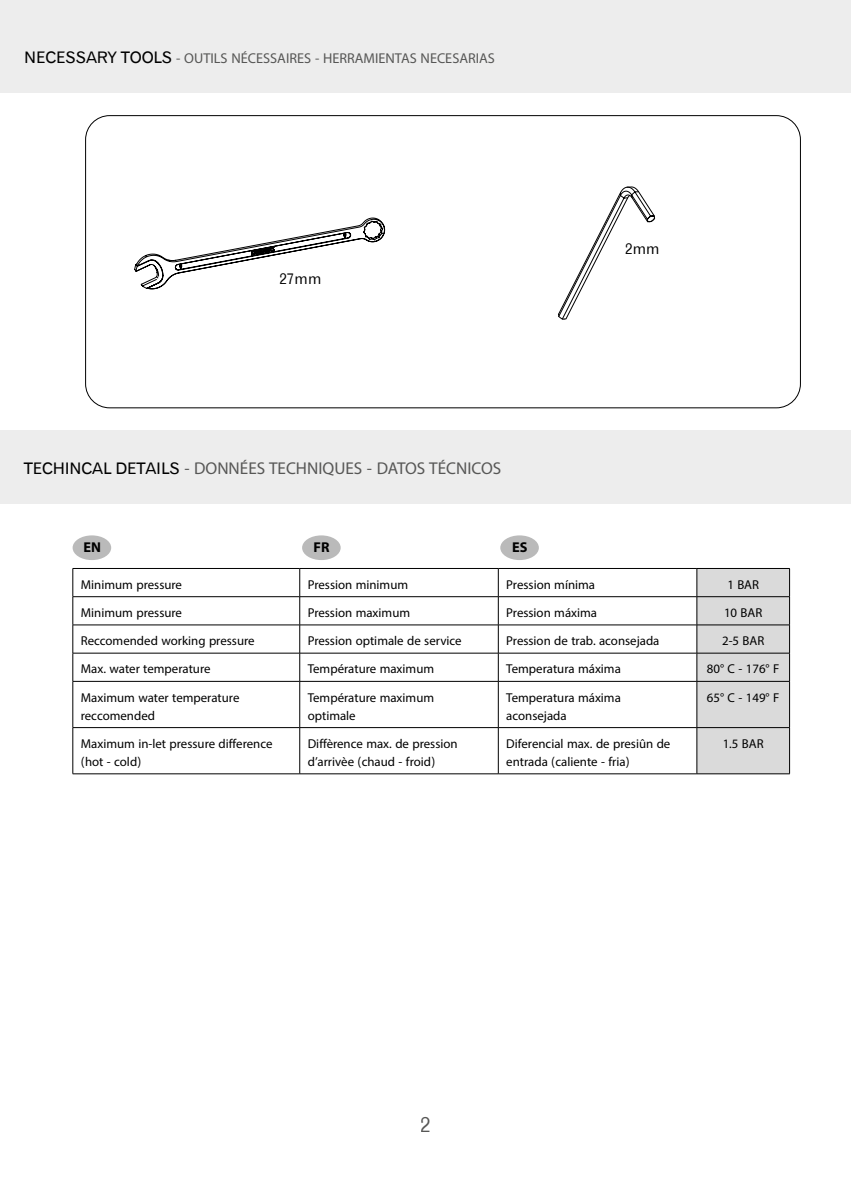
<style>
.page{position:relative;width:851px;height:1191px;background:#fff}
.page>*{position:absolute;margin:0;border:0;box-sizing:border-box;transform-origin:0 0}
.t1{font:24px "Myriad Arabic";color:#575756}
.t2{font:21px "Gothic 720 BT Roman B";color:#575756}
.t3{font:20px "Myriad Arabic";color:#575756}
.t4{font:700 20px "Myriad Arabic";color:#000}
.t5{font:18px/18px "Myriad Arabic";color:#000}
.t6{font:15px "Gothic 720 BT Roman B";color:#000}
.s1{font-family:"Gothic 720 BT Roman B";font-size:16px;color:#000}
</style>
<div class="page">
<div style="left:73px;top:535px;width:38px;height:25px;background:#bababa;border-radius:50%"></div>
<div style="left:302px;top:535px;width:38px;height:25px;background:#bababa;border-radius:50%"></div>
<div style="left:500px;top:535px;width:38px;height:25px;background:#bababa;border-radius:50%"></div>
<svg style="left:558px;top:187px;width:96px;height:132px"></svg>
<div style="left:0;top:0;width:850px;height:93px;background:#ededed"></div>
<svg style="left:134px;top:218px;width:250px;height:71px"></svg>
<div style="left:0;top:430px;width:850px;height:73px;background:#ededed"></div>
<hr style="left:73px;top:568px;width:227px;height:1px;background:#000">
<hr style="left:300px;top:568px;width:198px;height:1px;background:#000">
<hr style="left:498px;top:568px;width:198px;height:1px;background:#000">
<hr style="left:73px;top:596px;width:227px;height:1px;background:#000">
<hr style="left:300px;top:596px;width:198px;height:1px;background:#000">
<hr style="left:498px;top:596px;width:198px;height:1px;background:#000">
<hr style="left:73px;top:624px;width:227px;height:1px;background:#000">
<hr style="left:300px;top:624px;width:198px;height:1px;background:#000">
<hr style="left:498px;top:624px;width:198px;height:1px;background:#000">
<hr style="left:73px;top:653px;width:227px;height:1px;background:#000">
<svg style="left:72px;top:568px;width:1px;height:113px"></svg>
<hr style="left:300px;top:653px;width:198px;height:1px;background:#000">
<svg style="left:299px;top:568px;width:1px;height:113px"></svg>
<hr style="left:498px;top:653px;width:198px;height:1px;background:#000">
<svg style="left:498px;top:568px;width:1px;height:113px"></svg>
<div style="left:696px;top:568px;width:94px;height:206px;background:#dadada"></div>
<hr style="left:73px;top:681px;width:227px;height:1px;background:#000">
<hr style="left:72px;top:681px;width:1px;height:46px;background:#000">
<hr style="left:300px;top:681px;width:198px;height:1px;background:#000">
<hr style="left:299px;top:681px;width:1px;height:46px;background:#000">
<hr style="left:498px;top:681px;width:198px;height:1px;background:#000">
<hr style="left:498px;top:681px;width:1px;height:46px;background:#000">
<hr style="left:696px;top:681px;width:93px;height:1px;background:#000">
<hr style="left:696px;top:681px;width:1px;height:46px;background:#000">
<hr style="left:789px;top:681px;width:1px;height:46px;background:#000">
<hr style="left:73px;top:727px;width:227px;height:1px;background:#000">
<hr style="left:72px;top:728px;width:1px;height:45px;background:#000">
<hr style="left:300px;top:727px;width:198px;height:1px;background:#000">
<hr style="left:299px;top:728px;width:1px;height:45px;background:#000">
<hr style="left:498px;top:727px;width:198px;height:1px;background:#000">
<hr style="left:498px;top:728px;width:1px;height:45px;background:#000">
<hr style="left:696px;top:727px;width:93px;height:1px;background:#000">
<hr style="left:696px;top:728px;width:1px;height:45px;background:#000">
<hr style="left:789px;top:728px;width:1px;height:45px;background:#000">
<hr style="left:73px;top:773px;width:227px;height:1px;background:#000">
<hr style="left:300px;top:773px;width:198px;height:1px;background:#000">
<hr style="left:498px;top:773px;width:198px;height:1px;background:#000">
<hr style="left:696px;top:773px;width:93px;height:1px;background:#000">
<p class="t3" style="left:24px;top:45px;width:472px"><span class="s1">NECESSARY TOOLS</span> - OUTILS NÉCESSAIRES - HERRAMIENTAS NECESARIAS</p>
<p class="t6" style="left:279px;top:269px;width:43px">27mm</p>
<h1 class="t1" style="left:24px;top:452px;width:479px"><span class="s1">TECHINCAL DETAILS</span> - DONNÉES TECHNIQUES - DATOS TÉCNICOS</h1>
<p class="t6" style="left:625px;top:239px;width:36px">2mm</p>
<p class="t4" style="left:83px;top:533px;width:19px">EN</p>
<p class="t4" style="left:313px;top:533px;width:17px">FR</p>
<p class="t4" style="left:512px;top:533px;width:17px">ES</p>
<p class="t5" style="left:81px;top:575px;width:103px">Minimum pressure</p>
<p class="t5" style="left:308px;top:575px;width:102px">Pression minimum</p>
<p class="t5" style="left:506px;top:575px;width:90px">Pression mínima</p>
<p class="t5" style="left:727px;top:575px;width:33px">1 BAR</p>
<p class="t5" style="left:81px;top:603px;width:103px">Minimum pressure</p>
<p class="t5" style="left:308px;top:603px;width:104px">Pression maximum</p>
<p class="t5" style="left:506px;top:603px;width:92px">Pression máxima</p>
<p class="t5" style="left:724px;top:603px;width:40px">10 BAR</p>
<p class="t5" style="left:81px;top:632px;width:175px">Reccomended working pressure</p>
<p class="t5" style="left:308px;top:632px;width:155px">Pression optimale de service</p>
<p class="t5" style="left:506px;top:632px;width:155px">Pression de trab. aconsejada</p>
<p class="t5" style="left:722px;top:632px;width:44px">2-5 BAR</p>
<p class="t5" style="left:81px;top:660px;width:131px">Max. water temperature</p>
<p class="t5" style="left:308px;top:660px;width:128px">Température maximum</p>
<p class="t5" style="left:506px;top:660px;width:116px">Temperatura máxima</p>
<p class="t5" style="left:706px;top:660px;width:74px">80° C - 176° F</p>
<p class="t5" style="left:81px;top:688px;width:160px">Maximum water temperature reccomended</p>
<p class="t5" style="left:308px;top:688px;width:128px">Température maximum optimale</p>
<p class="t5" style="left:506px;top:688px;width:116px">Temperatura máxima aconsejada</p>
<p class="t5" style="left:706px;top:688px;width:74px">65° C - 149° F</p>
<p class="t5" style="left:81px;top:734px;width:193px">Maximum in-let pressure difference (hot - cold)</p>
<p class="t5" style="left:308px;top:734px;width:151px">Diffèrence max. de pression d’arrivèe (chaud - froid)</p>
<p class="t5" style="left:506px;top:734px;width:166px">Diferencial max. de presiûn de entrada (caliente - fria)</p>
<p class="t5" style="left:722px;top:734px;width:43px">1.5 BAR</p>
<p class="t2" style="left:421px;top:1111px;width:12px">2</p>
</div>
